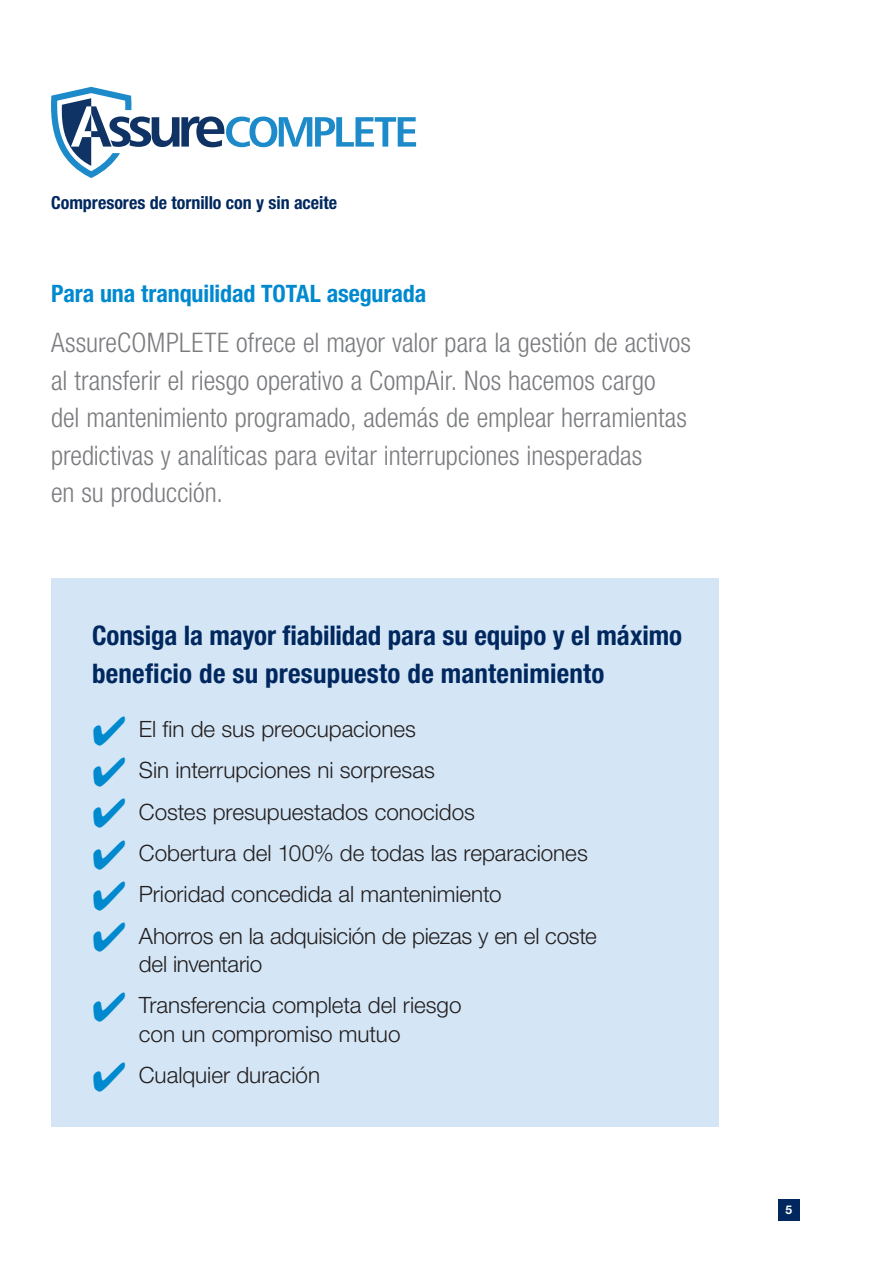
<style>
.page{position:relative;width:893px;height:1263px;background:#fff}
.page>*{position:absolute;margin:0;border:0;box-sizing:border-box;transform-origin:0 0}
.t1{font:300 condensed 27px/37.5px "Helvetica Neue LT Std";color:#7a7c7f}
.t2{font:700 condensed 27px/37.5px "Helvetica Neue LT Std";color:#00285f}
.t3{font:700 condensed 24px "Helvetica Neue LT Std";letter-spacing:-.005em;color:#0089cf}
.t4{font:300 22.5px/28.5px "Helvetica Neue LT Std";letter-spacing:-.005em;color:#231f20}
.t5{font:700 condensed 18px "Helvetica Neue LT Std";color:#00285f}
.t6{font:700 12px "Helvetica Neue LT Std";color:#fff}
.s1{color:#0089cf}
</style>
<div class="page">
<svg style="left:51px;top:87px;width:365px;height:91px"></svg>
<div style="left:51px;top:578px;width:668px;height:549px;background:#d4e6f6"></div>
<div style="left:778px;top:1199px;width:21px;height:21px;background:#00285f"></div>
<p class="t5" style="left:51px;top:192px;width:288px">Compresores de tornillo con y sin aceite</p>
<p class="t3" style="left:51px;top:279px;width:377px">Para una tranquilidad TOTAL asegurada</p>
<p class="t1" style="left:51px;top:324px;width:642px">AssureCOMPLETE ofrece el mayor valor para la gestión de activos al transferir el riesgo operativo a CompAir. Nos hacemos cargo<br>del mantenimiento programado, además de emplear herramientas predictivas y analíticas para evitar interrupciones inesperadas<br>en su producción.</p>
<p class="t2" style="left:92px;top:616px;width:591px">Consiga la mayor fiabilidad para su equipo y el máximo beneficio de su presupuesto de mantenimiento</p>
<p class="t4" style="left:92px;top:714px;width:325px"><span class="s1">✔</span> El fin de sus preocupaciones</p>
<p class="t4" style="left:92px;top:756px;width:344px"><span class="s1">✔</span> Sin interrupciones ni sorpresas</p>
<p class="t4" style="left:92px;top:797px;width:384px"><span class="s1">✔</span> Costes presupuestados conocidos</p>
<p class="t4" style="left:92px;top:838px;width:497px"><span class="s1">✔</span> Cobertura del 100% de todas las reparaciones</p>
<p class="t4" style="left:92px;top:879px;width:411px"><span class="s1">✔</span> Prioridad concedida al mantenimiento</p>
<p class="t4" style="left:139px;top:921px;width:459px;text-indent:-47px"><span class="s1">✔</span> Ahorros en la adquisición de piezas y en el coste del inventario</p>
<p class="t4" style="left:139px;top:990px;width:324px;text-indent:-47px"><span class="s1">✔</span> Transferencia completa del riesgo con un compromiso mutuo</p>
<p class="t4" style="left:92px;top:1060px;width:229px"><span class="s1">✔</span> Cualquier duración</p>
<p class="t6" style="left:785px;top:1202px;width:8px">5</p>
</div>
